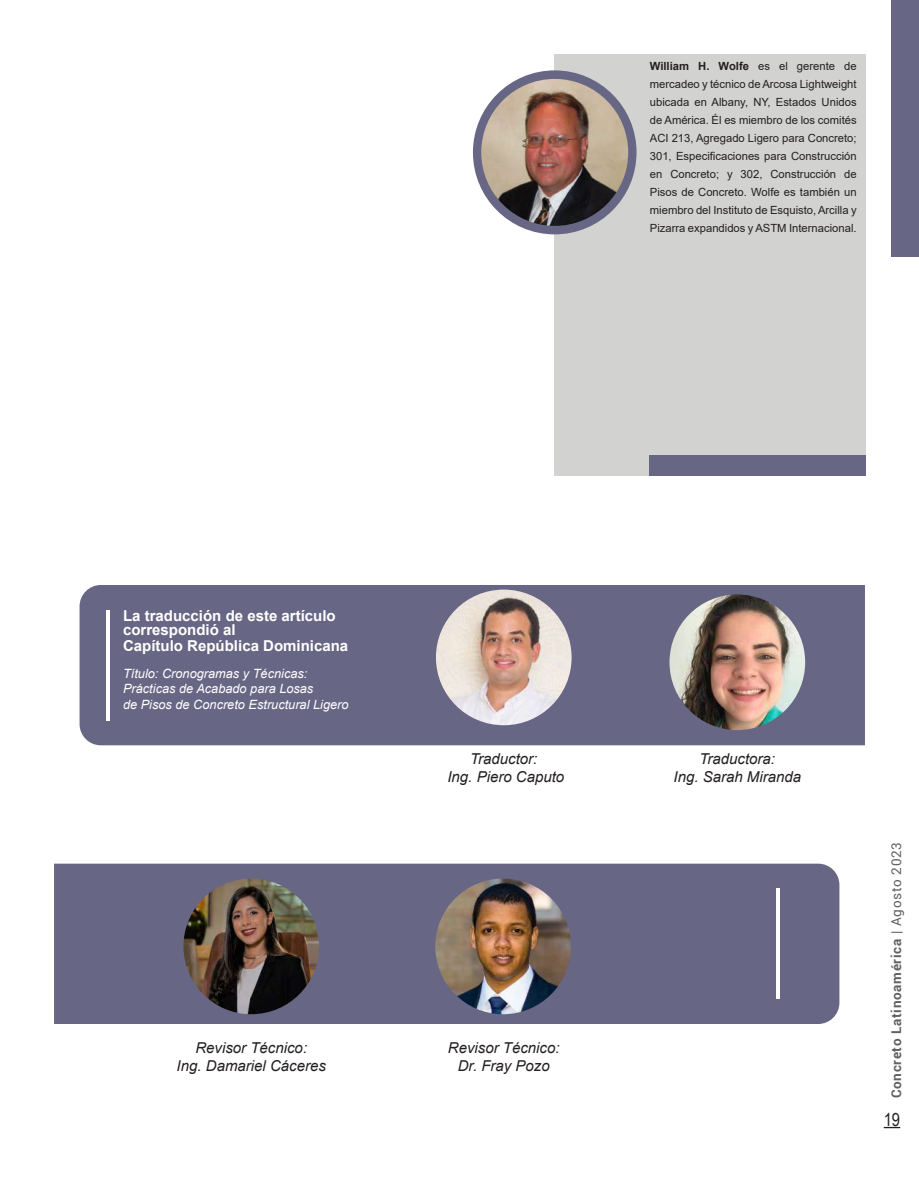
<style>
.page{position:relative;width:919px;height:1187px;background:#fff}
.page>*{position:absolute;margin:0;border:0;box-sizing:border-box;transform-origin:0 0}
.t1{font:18px "Arial Narrow";color:#231f20}
.t2{font:italic 15px/18px "Arial";color:#231f20;text-align:center}
.t3{font:700 15px/13.5px "Arial";color:#fff}
.t4{font:700 13.5px "Roboto";letter-spacing:.05em;color:#616164}
.t5{font:italic 12.75px/15.3px "Arial";color:#fff}
.t6{font:11.25px/18px "Arial";color:#231f20;text-align:justify}
.s1{font-weight:700}
.s2{font-weight:400}
</style>
<div class="page">
<svg style="left:883px;top:1126px;width:17px;height:2px"></svg>
<div style="left:891px;top:0;width:27px;height:256px;background:#686685"></div>
<div style="left:80px;top:585px;width:784px;height:160px;background:#686685"></div>
<hr style="left:106px;top:610px;width:4px;height:110px;background:#fff">
<img style="left:436px;top:589px;width:135px;height:136px;border-radius:68px">
<img style="left:669px;top:594px;width:136px;height:136px;border-radius:68px">
<div style="left:54px;top:863px;width:785px;height:160px;background:#686685"></div>
<hr style="left:776px;top:888px;width:4px;height:110px;background:#fff">
<img style="left:183px;top:878px;width:136px;height:136px;border-radius:68px">
<img style="left:435px;top:878px;width:136px;height:136px;border-radius:68px">
<div style="left:554px;top:54px;width:312px;height:421px;background:#d2d3d0"></div>
<div style="left:473px;top:70px;width:163px;height:164px;background:#686685;border-radius:50%"></div>
<img style="left:481px;top:79px;width:147px;height:147px;border-radius:73px">
<div style="left:649px;top:455px;width:217px;height:20px;background:#686685"></div>
<p class="t6" style="left:649px;top:57px;width:208px"><span class="s1">William H. Wolfe</span> es el gerente de mercadeo y técnico de Arcosa Lightweight ubicada en Albany, NY, Estados Unidos de América. Él es miembro de los comités ACI 213, Agregado Ligero para Concreto; 301, Especificaciones para Construcción en Concreto; y 302, Construcción de Pisos de Concreto. Wolfe es también un miembro del Instituto de Esquisto, Arcilla y Pizarra expandidos y ASTM Internacional.</p>
<h2 class="t3" style="left:123px;top:609px;width:214px">La traducción de este artículo correspondió al</h2>
<h2 class="t3" style="left:123px;top:639px;width:227px">Capítulo República Dominicana</h2>
<p class="t5" style="left:123px;top:666px;width:227px">Título: Cronogramas y Técnicas:<br>Prácticas de Acabado para Losas<br>de Pisos de Concreto Estructural Ligero</p>
<h2 class="t2" style="left:447px;top:749px;width:118px">Traductor:<br>Ing. Piero Caputo</h2>
<h2 class="t2" style="left:673px;top:749px;width:129px">Traductora:<br>Ing. Sarah Miranda</h2>
<h2 class="t2" style="left:177px;top:1038px;width:151px">Revisor Técnico:<br>Ing. Damariel Cáceres</h2>
<h2 class="t2" style="left:448px;top:1038px;width:113px">Revisor Técnico:<br>Dr. Fray Pozo</h2>
<p class="t4" style="left:886px;top:1098px;width:258px;rotate:-90deg">Concreto Latinoamérica <span class="s2">| Agosto 2023</span></p>
<h1 class="t1" style="left:883px;top:1105px;width:18px">19</h1>
</div>
